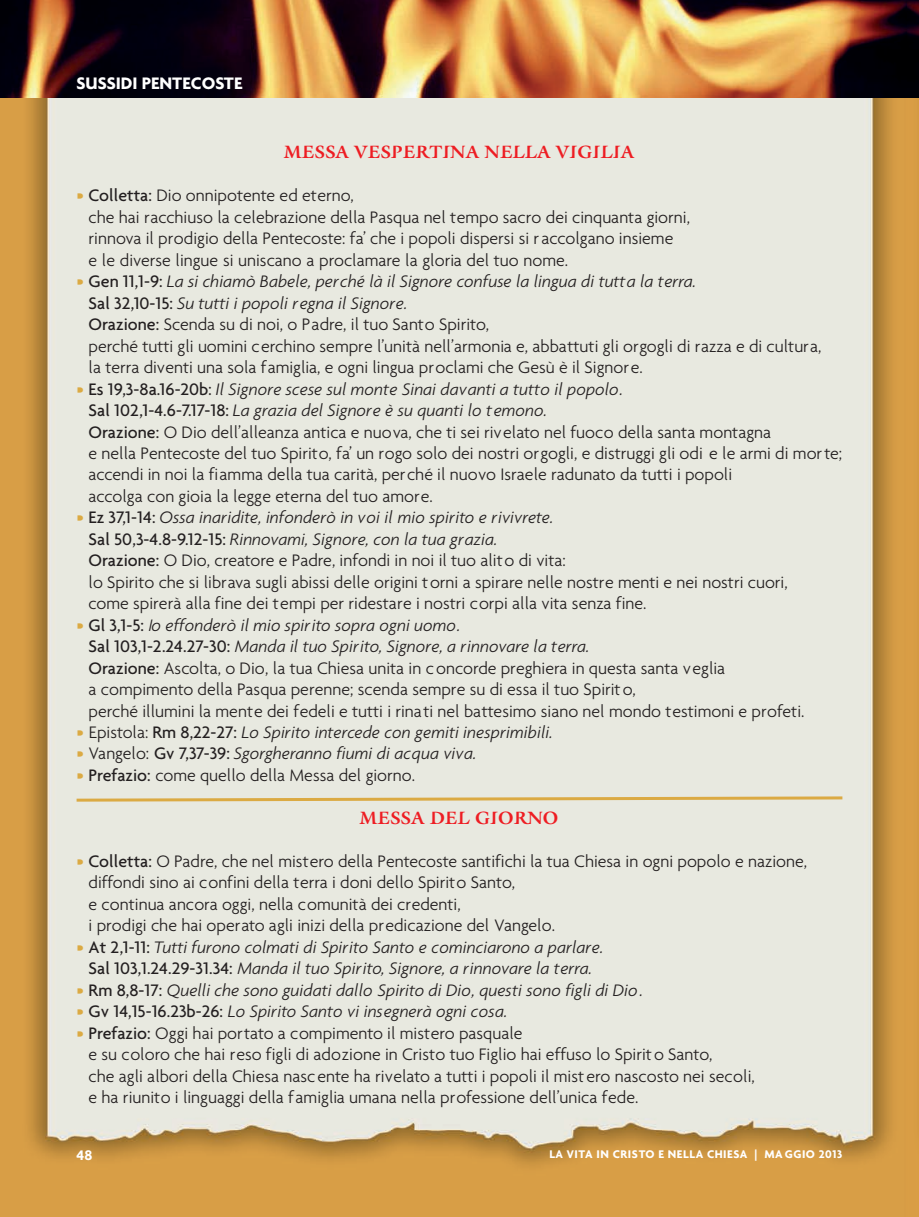
<style>
.page{position:relative;width:919px;height:1217px;background:#fff}
.page>*{position:absolute;margin:0;border:0;box-sizing:border-box;transform-origin:0 0}
.t1{font:300 18px/21.5px "Agenda";color:#231f20}
.t2{font:italic 300 18px/21.5px "Agenda";color:#231f20;text-align:center}
.t3{font:700 18px "Air";color:#ee1d23}
.t4{font:700 18px "Agenda";color:#fff}
.t5{font:700 15px "Agenda";color:#fff}
.t6{font:700 12px "Agenda";letter-spacing:.045em;color:#fff}
.s1{font-weight:500;color:#dbaa43}
.s2{font-weight:500}
.s3{font-style:italic}
.s4{font-weight:500;font-stretch:condensed}
.s5{font-style:italic;font-stretch:condensed}
.s6{font-weight:500;font-style:normal;color:#dbaa43}
.s7{font-style:normal}
.s8{font-weight:500;font-style:normal}
</style>
<div class="page">
<img style="left:0;top:98px;width:918px;height:1118px">
<svg style="left:74px;top:794px;width:771px;height:9px;background:#e3d4ab"></svg>
<img style="left:0;top:0;width:918px;height:98px">
<p class="t4" style="left:77px;top:73px;width:167px">SUSSIDI PENTECOSTE</p>
<p class="t3" style="left:284px;top:140px;width:351px">MESSA VESPERTINA NELLA VIGILIA</p>
<p class="t1" style="left:89px;top:184px;width:603px;text-indent:-12px"><span class="s1">•</span> <span class="s2">Colletta:</span> Dio onnipotente ed eterno,<br>che hai racchiuso la celebrazione della Pasqua nel tempo sacro dei cinquanta giorni, rinnova il prodigio della Pentecoste: fa’ che i popoli dispersi si r accolgano insieme<br>e le diverse lingue si uniscano a proclamare la gloria del tuo nome.</p>
<p class="t1" style="left:89px;top:270px;width:734px;text-indent:-12px"><span class="s1">•</span> <span class="s2">Gen 11,1-9:</span> <span class="s3">La si chiamò Babele, perché là il Signore confuse la lingua di tutta la terra.<br></span><span class="s2">Sal 32,10-15:</span> <span class="s3">Su tutti i popoli regna il Signore.<br></span><span class="s2">Orazione:</span> Scenda su di noi, o Padre, il tuo Santo Spirito,<br>perché tutti gli uomini cerchino sempre l’unità nell’armonia e, abbattuti gli orgogli di razza e di cultura, la terra diventi una sola famiglia, e ogni lingua proclami che Gesù è il Signore.</p>
<p class="t1" style="left:89px;top:377px;width:755px;text-indent:-12px"><span class="s1">•</span> <span class="s2">Es 19,3-8a.16-20b</span><span class="s4">:</span> <span class="s3">Il Signore scese sul monte Sinai davanti a tutto il popolo.<br></span><span class="s2">Sal 102,1-4.6-7.17-18:</span> <span class="s3">La grazia del Signore è su quanti lo temono.<br></span><span class="s2">Orazione:</span> O Dio dell’alleanza antica e nuova, che ti sei rivelato nel fuoco della santa montagna<br>e nella Pentecoste del tuo Spirito, fa’ un rogo solo dei nostri orgogli, e distruggi gli odi e le armi di mor te; accendi in noi la fiamma della tua carità, perché il nuovo Israele radunato da tutti i popoli<br>accolga con gioia la legge eterna del tuo amore.</p>
<p class="t1" style="left:89px;top:506px;width:700px;text-indent:-12px"><span class="s1">•</span> <span class="s2">Ez 37,1-14:</span> <span class="s3">Ossa inaridite, infonderò in voi il mio spirito e rivivrete.<br></span><span class="s2">Sal 50,3-4.8-9.12-15:</span> <span class="s3">Rinnovami, Signore, con la tua grazia.<br></span><span class="s2">Orazione:</span> O Dio, creatore e Padre, infondi in noi il tuo alito di vita:<br>lo Spirito che si librava sugli abissi delle origini torni a spirare nelle nostre menti e nei nostri cuori, come spirerà alla fine dei tempi per ridestare i nostri corpi alla vita senza fine.</p>
<p class="t1" style="left:89px;top:613px;width:717px;text-indent:-12px"><span class="s1">•</span> <span class="s2">Gl 3,1-5:</span> <span class="s5">I</span><span class="s3">o effonderò il mio spirito sopra ogni uomo.<br></span><span class="s2">Sal 103,1-2.24.27-30:</span> <span class="s3">Manda il tuo Spirito, Signore, a rinnovare la terra.<br></span><span class="s2">Orazione:</span> Ascolta, o Dio, la tua Chiesa unita in c oncorde preghiera in questa santa veglia<br>a compimento della Pasqua perenne; scenda sempre su di essa il tuo Spirit o,<br>perché illumini la mente dei fedeli e tutti i rinati nel battesimo siano nel mondo testimoni e profeti.</p>
<p class="t2" style="left:77px;top:721px;width:477px"><span class="s6">•</span> <span class="s7">Epistola:</span> <span class="s8">Rm 8,22-27:</span> Lo Spirito intercede con gemiti inesprimibili.</p>
<p class="t2" style="left:77px;top:742px;width:401px"><span class="s6">•</span> <span class="s7">Vangelo:</span> <span class="s8">Gv 7,37-39:</span> Sgorgheranno fiumi di acqua viva.</p>
<p class="t1" style="left:77px;top:764px;width:340px"><span class="s1">•</span> <span class="s2">Prefazio:</span> come quello della Messa del giorno.</p>
<p class="t3" style="left:359px;top:805px;width:200px">MESSA DEL GIORNO</p>
<p class="t1" style="left:89px;top:849px;width:720px;text-indent:-12px"><span class="s1">•</span> <span class="s2">Colletta:</span> O Padre, che nel mistero della Pentecoste santifichi la tua Chiesa in ogni popolo e nazione, diffondi sino ai confini della terra i doni dello Spirito Santo,<br>e continua ancora oggi, nella comunità dei credenti,<br>i prodigi che hai operato agli inizi della predicazione del Vangelo.</p>
<p class="t2" style="left:77px;top:935px;width:528px"><span class="s6">•</span> <span class="s8">At 2,1-11:</span> Tutti furono colmati di Spirito Santo e cominciarono a parlare.<br><span class="s8">Sal 103,1.24.29-31.34:</span> Manda il tuo Spirito, Signore, a rinnovare la terra.</p>
<p class="t2" style="left:77px;top:978px;width:568px"><span class="s6">•</span> <span class="s8">Rm 8,8-17:</span> Quelli che sono guidati dallo Spirito di Dio, questi sono figli di Dio.</p>
<p class="t2" style="left:77px;top:1000px;width:432px"><span class="s6">•</span> <span class="s8">Gv 14,15-16.23b-26:</span> Lo Spirito Santo vi insegnerà ogni cosa.</p>
<p class="t1" style="left:89px;top:1021px;width:667px;text-indent:-12px"><span class="s1">•</span> <span class="s2">Prefazio:</span> Oggi hai portato a compimento il mistero pasquale<br>e su coloro che hai reso figli di adozione in Cristo tuo Figlio hai effuso lo Spirit o Santo,<br>che agli albori della Chiesa nascente ha rivelato a tutti i popoli il mist ero nascosto nei secoli, e ha riunito i linguaggi della famiglia umana nella professione dell’unica fede.</p>
<p class="t5" style="left:77px;top:1145px;width:17px">48</p>
<p class="t6" style="left:549px;top:1145px;width:294px">LA VITA IN CRISTO E NELLA CHIESA | MA GGIO 2013</p>
</div>
